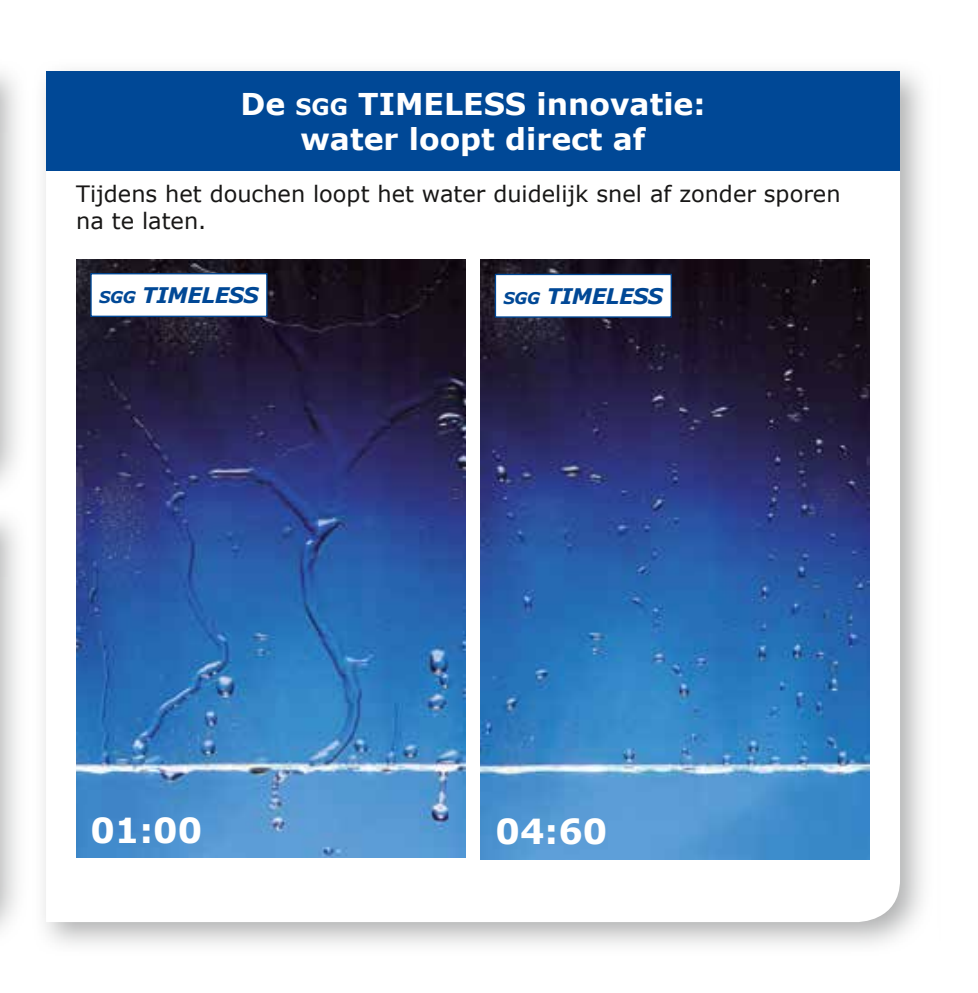
<style>
.page{position:relative;width:978px;height:993px;background:#fff}
.page>*{position:absolute;margin:0;border:0;box-sizing:border-box;transform-origin:0 0}
.t1{font:700 34.5px "Verdana";color:#fff}
.t2{font:700 30px/35px "Verdana";color:#fff;text-align:center}
.t3{font:22.5px/27.5px "Verdana";color:#181716}
.t4{font:italic 700 21.5px "Verdana";letter-spacing:-.025em;color:#004896}
.s1{font-size:22.5px}
.s2{font-size:16px}
</style>
<div class="page">
<div style="left:46px;top:71px;width:854px;height:99px;background:#004896"></div>
<img style="left:76px;top:259px;width:390px;height:598px">
<img style="left:480px;top:259px;width:390px;height:600px">
<div style="left:91px;top:274px;width:176px;height:42px;background:#fff"></div>
<div style="left:90px;top:273px;width:178px;height:44px;border:1px solid #004896"></div>
<div style="left:495px;top:274px;width:176px;height:43px;background:#fff"></div>
<div style="left:495px;top:274px;width:177px;height:43px;border:1px solid #004896"></div>
<svg style="left:0;top:66px;width:1px;height:871px"></svg>
<h2 class="t2" style="left:240px;top:85px;width:467px">De <span class="s1">SGG</span> TIMELESS innovatie: water loopt direct af</h2>
<p class="t3" style="left:76px;top:179px;width:766px">Tijdens het douchen loopt het water duidelijk snel af zonder sporen na te laten.</p>
<p class="t4" style="left:99px;top:280px;width:161px"><span class="s2">SGG</span> TIMELESS</p>
<p class="t4" style="left:504px;top:281px;width:161px"><span class="s2">SGG</span> TIMELESS</p>
<h1 class="t1" style="left:90px;top:805px;width:113px">01:00</h1>
<h1 class="t1" style="left:496px;top:806px;width:113px">04:60</h1>
</div>
